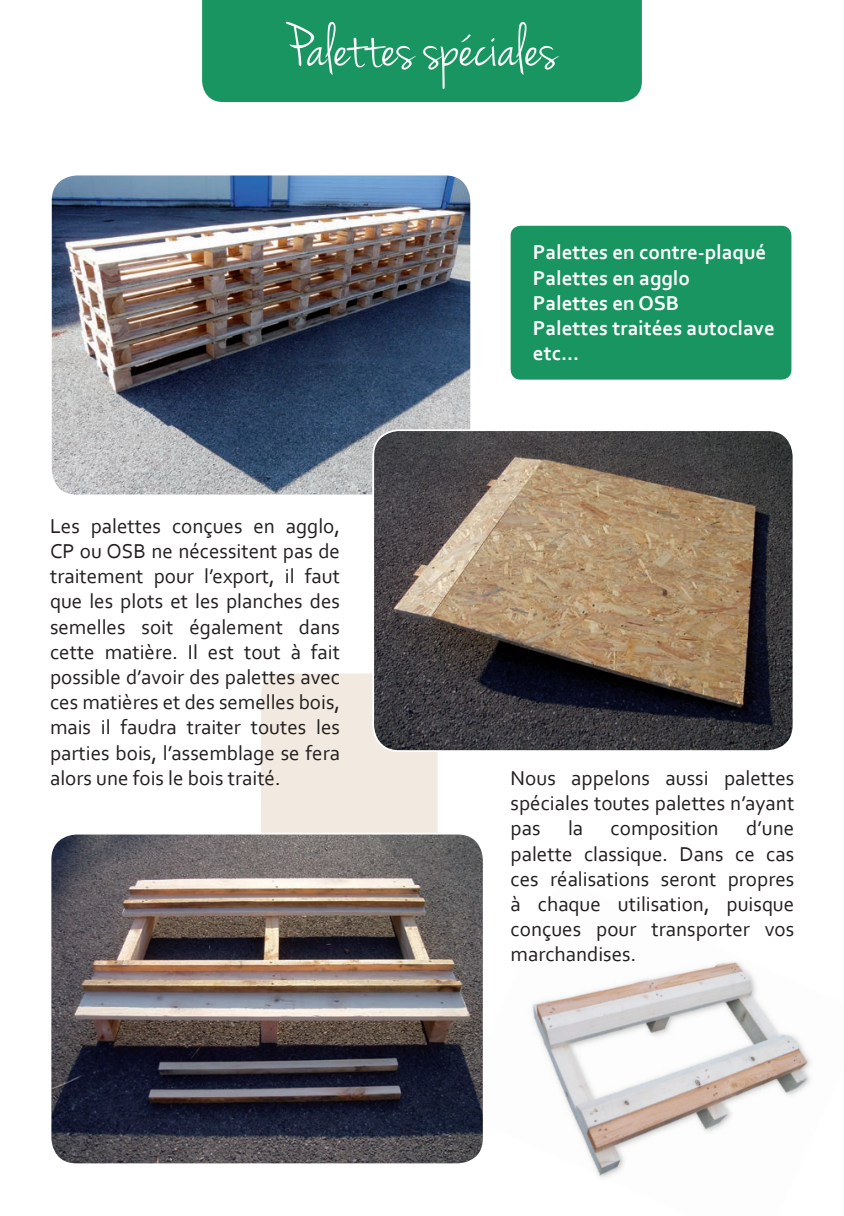
<style>
.page{position:relative;width:844px;height:1216px;background:#fff}
.page>*{position:absolute;margin:0;border:0;box-sizing:border-box;transform-origin:0 0}
.t1{font:63px "Jenna Sue";color:#fff}
.t2{font:21px/25.2px "Corbel";color:#231f20;text-align:justify}
.t3{font:700 21px/25.2px "Corbel";color:#fff}
</style>
<div class="page">
<div style="left:261px;top:673px;width:176px;height:177px;background:#f2eae0;border-radius:21px"></div>
<div style="left:202px;top:0;width:439px;height:102px;background:#189560"></div>
<img style="left:53px;top:177px;width:416px;height:316px">
<div style="left:50px;top:174px;width:422px;height:322px;border:2px solid #fff;border-radius:26px"></div>
<img style="left:531px;top:961px;width:280px;height:218px">
<img style="left:373px;top:430px;width:418px;height:319px">
<div style="left:372px;top:429px;width:422px;height:323px;border:2px solid #fff;border-radius:26px"></div>
<img style="left:53px;top:835px;width:428px;height:327px">
<div style="left:50px;top:832px;width:434px;height:333px;border:2px solid #fff;border-radius:26px"></div>
<div style="left:510px;top:226px;width:281px;height:153px;background:#189560;border-radius:10px"></div>
<svg style="left:461px;top:33px;width:9px;height:11px"></svg>
<h1 class="t1" style="left:286px;top:11px;width:272px">Palettes speciales</h1>
<p class="t2" style="left:50px;top:512px;width:291px">Les palettes conçues en agglo, CP ou OSB ne nécessitent pas de traitement pour l’export, il faut que les plots et les planches des semelles soit également dans cette matière. Il est tout à fait possible d’avoir des palettes avec ces matières et des semelles bois, mais il faudra traiter toutes les parties bois, l’assemblage se fera alors une fois le bois traité.</p>
<p class="t3" style="left:533px;top:239px;width:243px">Palettes en contre-plaqué<br>Palettes en agglo<br>Palettes en OSB<br>Palettes traitées autoclave etc...</p>
<p class="t2" style="left:510px;top:764px;width:285px">Nous appelons aussi palettes spéciales toutes palettes n’ayant pas</p>
<p class="t2" style="left:510px;top:815px;width:285px;text-indent:235px">d’une palette classique. Dans ce cas ces réalisations seront propres à chaque utilisation, puisque conçues pour transporter vos marchandises.</p>
<p class="t2" style="left:568px;top:815px;width:17px">la</p>
<p class="t2" style="left:610px;top:815px;width:109px">composition</p>
</div>
